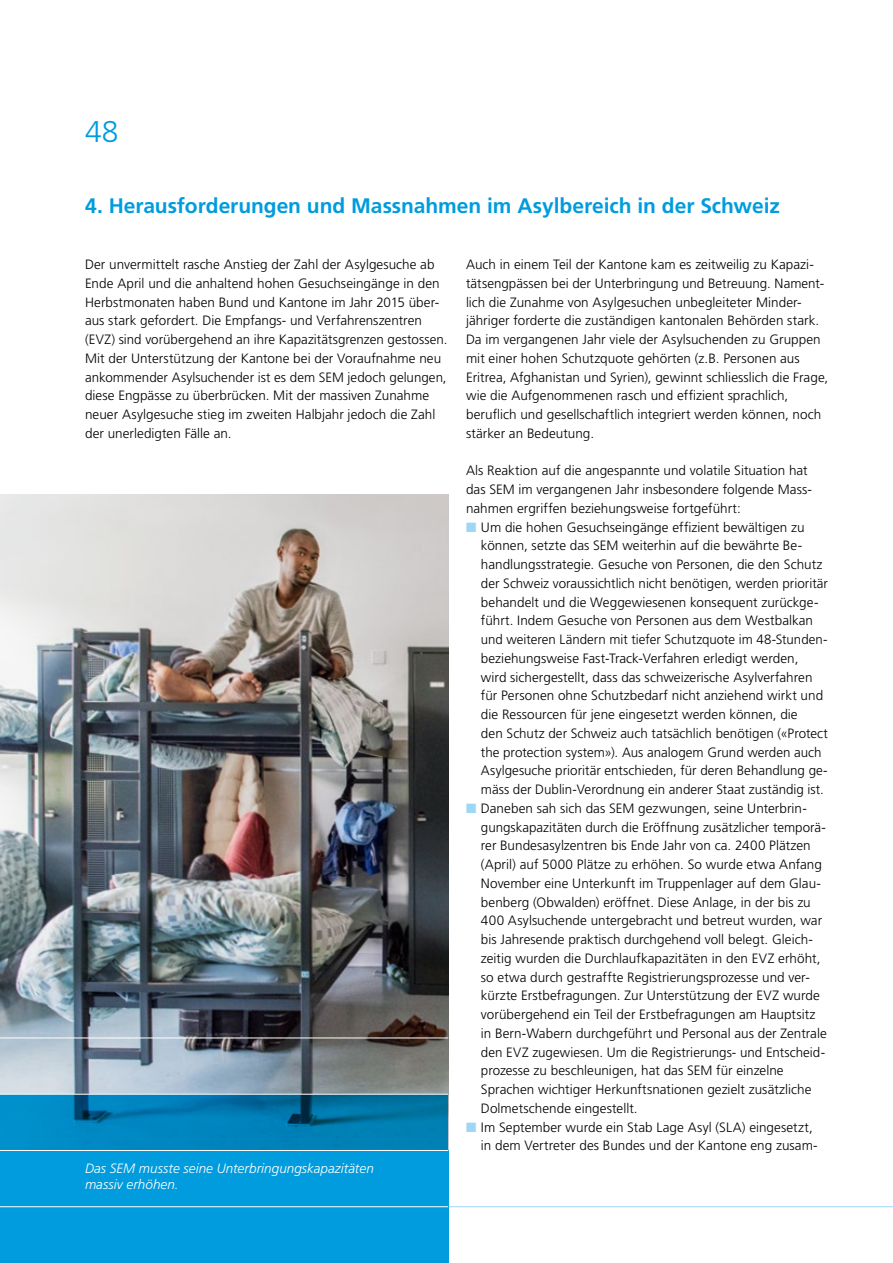
<style>
.page{position:relative;width:893px;height:1263px;background:#fff}
.page>*{position:absolute;margin:0;border:0;box-sizing:border-box;transform-origin:0 0}
.t1{font:300 30px "Frutiger LT Std";color:#009cde}
.H3_Rubriktitel{font:700 21px "Frutiger LT Std";letter-spacing:-.005em;color:#009cde}
.P_Text{font:300 13.5px/18.8px "Frutiger LT Std";color:#000}
.t2{font:italic 300 13.5px/16.2px "Frutiger LT Std";color:#fff}
.s1{color:#9ed6f5}
</style>
<div class="page">
<img style="left:0;top:494px;width:448px;height:600px">
<hr style="left:0;top:1206px;width:893px;height:1px;background:#9ed6f5">
<svg style="left:0;top:1095px;width:448px;height:55px;background:#007db2"></svg>
<hr style="left:0;top:1038px;width:448px;height:1px;background:#fff">
<div style="left:0;top:1150px;width:448px;height:113px;background:#009cde"></div>
<hr style="left:0;top:1206px;width:448px;height:1px;background:#fff">
<hr style="left:0;top:1150px;width:448px;height:1px;background:#fff">
<h1 class="t1" style="left:85px;top:114px;width:35px">48</h1>
<h3 class="H3_Rubriktitel" style="left:85px;top:193px;width:696px">4. Herausforderungen und Massnahmen im Asylbereich in der Schweiz</h3>
<p class="P_Text" style="left:85px;top:255px;width:364px">Der unvermittelt rasche Anstieg der Zahl der Asylgesuche ab Ende April und die anhaltend hohen Gesuchseingänge in den Herbstmonaten haben Bund und Kantone im Jahr 2015 über&shy;aus stark gefordert. Die Empfangs- und Verfahrenszentren (EVZ) sind vorübergehend an ihre Kapazitätsgrenzen gestossen.<br>Mit der Unterstützung der Kantone bei der Voraufnahme neu ankommender Asylsuchender ist es dem SEM jedoch gelungen, diese Engpässe zu überbrücken. Mit der massiven Zunahme neuer Asylgesuche stieg im zweiten Halbjahr jedoch die Zahl der unerledigten Fälle an.</p>
<p class="P_Text" style="left:466px;top:255px;width:364px">Auch in einem Teil der Kantone kam es zeitweilig zu Kapazi&shy;tätsengpässen bei der Unterbringung und Betreuung. Nament&shy;lich die Zunahme von Asylgesuchen unbegleiteter Minder&shy;jähriger forderte die zuständigen kantonalen Behörden stark.<br>Da im vergangenen Jahr viele der Asylsuchenden zu Gruppen mit einer hohen Schutzquote gehörten (z.B. Personen aus Eritrea, Afghanistan und Syrien), gewinnt schliesslich die Frage, wie die Aufgenommenen rasch und effizient sprachlich, beruflich und gesellschaftlich integriert werden können, noch stärker an Bedeutung.</p>
<p class="P_Text" style="left:466px;top:462px;width:347px">Als Reaktion auf die angespannte und volatile Situation hat das SEM im vergangenen Jahr insbesondere folgende Mass&shy;nahmen ergriffen beziehungsweise fortgeführt:</p>
<p class="P_Text" style="left:481px;top:518px;width:349px;text-indent:-15px"><span class="s1">■</span> Um die hohen Gesuchseingänge effizient bewältigen zu können, setzte das SEM weiterhin auf die bewährte Be&shy;handlungsstrategie. Gesuche von Personen, die den Schutz der Schweiz voraussichtlich nicht benötigen, werden prioritär behandelt und die Weggewiesenen konsequent zurückge&shy;führt. Indem Gesuche von Personen aus dem Westbalkan und weiteren Ländern mit tiefer Schutzquote im 48-Stunden&shy;beziehungsweise Fast-Track-Verfahren erledigt werden,<br>wird sichergestellt, dass das schweizerische Asylverfahren für Personen ohne Schutzbedarf nicht anziehend wirkt und die Ressourcen für jene eingesetzt werden können, die<br>den Schutz der Schweiz auch tatsächlich benötigen («Protect the protection system»). Aus analogem Grund werden auch Asylgesuche prioritär entschieden, für deren Behandlung ge&shy;mäss der Dublin-Verordnung ein anderer Staat zuständig ist.</p>
<p class="P_Text" style="left:481px;top:799px;width:347px;text-indent:-15px"><span class="s1">■</span> Daneben sah sich das SEM gezwungen, seine Unterbrin&shy;gungskapazitäten durch die Eröffnung zusätzlicher temporä&shy;rer Bundesasylzentren bis Ende Jahr von ca. 2400 Plätzen (April) auf 5000 Plätze zu erhöhen. So wurde etwa Anfang November eine Unterkunft im Truppenlager auf dem Glau&shy;benberg (Obwalden) eröffnet. Diese Anlage, in der bis zu 400 Asylsuchende untergebracht und betreut wurden, war bis Jahresende praktisch durchgehend voll belegt. Gleich&shy;zeitig wurden die Durchlaufkapazitäten in den EVZ erhöht, so etwa durch gestraffte Registrierungsprozesse und ver&shy;kürzte Erstbefragungen. Zur Unterstützung der EVZ wurde vorübergehend ein Teil der Erstbefragungen am Hauptsitz in Bern-Wabern durchgeführt und Personal aus der Zentrale den EVZ zugewiesen. Um die Registrierungs- und Entscheid&shy;prozesse zu beschleunigen, hat das SEM für einzelne Sprachen wichtiger Herkunftsnationen gezielt zusätzliche Dolmetschende eingestellt.</p>
<p class="P_Text" style="left:466px;top:1118px;width:352px;text-align:right"><span class="s1">■</span> Im September wurde ein Stab Lage Asyl (SLA) eingesetzt, in dem Vertreter des Bundes und der Kantone eng zusam-</p>
<p class="t2" style="left:85px;top:1160px;width:290px">Das SEM musste seine Unterbringungskapazitäten massiv erhöhen.</p>
</div>
